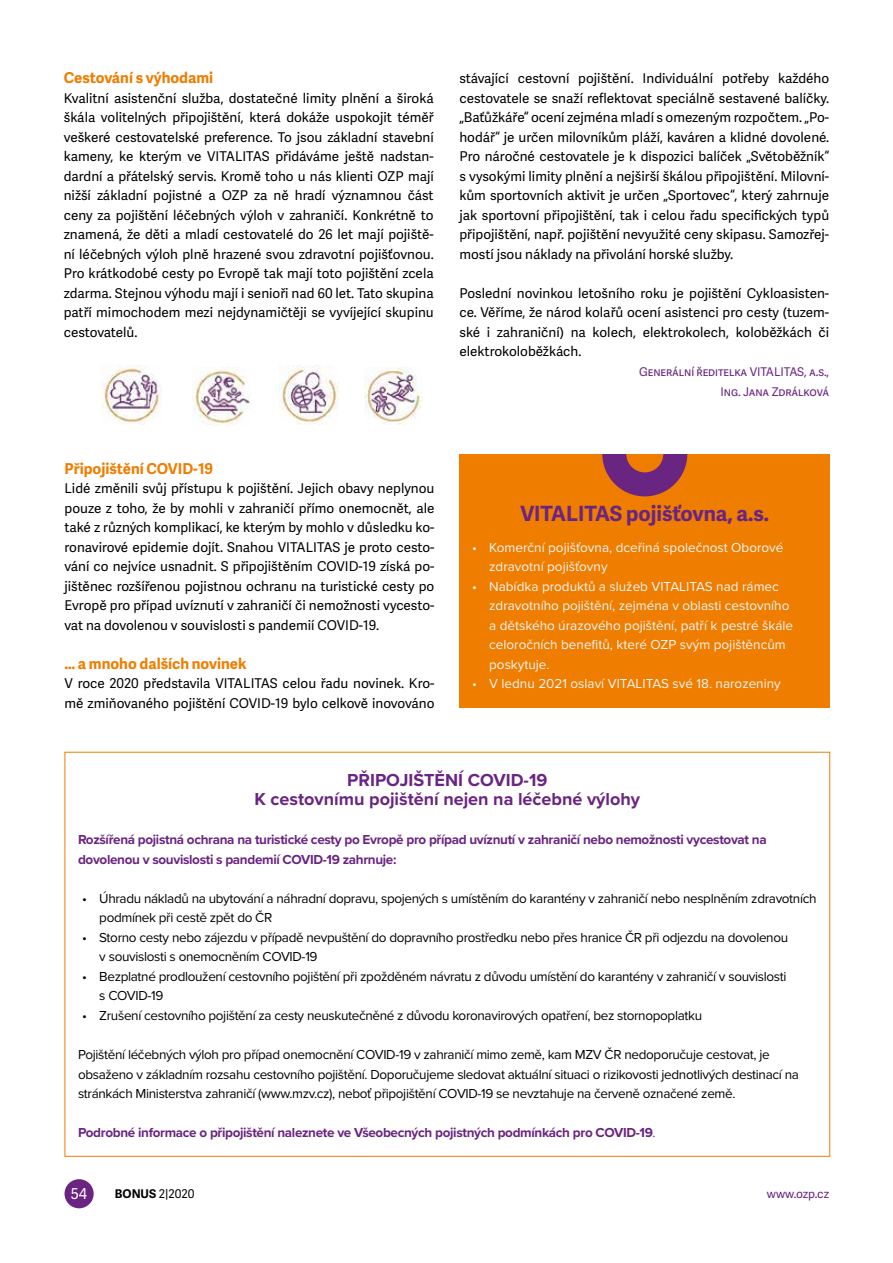
<style>
.page{position:relative;width:893px;height:1263px;background:#fff}
.page>*{position:absolute;margin:0;border:0;box-sizing:border-box;transform-origin:0 0}
.t1{font:700 21px "Adelle Sans";color:#6a2481}
.t2{font:700 18px/19.5px "Proxima Nova";color:#6a2481;text-align:center}
.t3{font:700 15px "Adelle Sans";color:#ef7d00}
.t4{font:15px "Adelle Sans";color:#fff}
.t5{font:13.5px/19.5px "Adelle Sans";color:#000;text-align:justify}
.t6{font:13.5px/19.5px "Proxima Nova";letter-spacing:-.025em;color:#000}
.t7{font:13.5px/19.5px "Proxima Nova";color:#f6f6f6}
.t8{font:700 13.5px/19.5px "Proxima Nova";letter-spacing:-.025em;color:#6a2481}
.t9{font:12px/19.5px "Adelle Sans";letter-spacing:-.01em;color:#6a2481;text-align:right}
.t10{font:12px "Adelle Sans";color:#000}
.s1{font-weight:400}
.s2{font-weight:700}
</style>
<div class="page">
<div style="left:65px;top:1179px;width:29px;height:29px;background:#6a2481;border-radius:50%"></div>
<div style="left:459px;top:454px;width:371px;height:254px;background:#ef7d00"></div>
<svg style="left:602px;top:454px;width:85px;height:42px"></svg>
<img style="left:102px;top:365px;width:59px;height:60px">
<img style="left:193px;top:367px;width:57px;height:59px">
<img style="left:364px;top:367px;width:58px;height:58px">
<img style="left:279px;top:365px;width:60px;height:60px">
<p class="t3" style="left:64px;top:67px;width:151px">Cestování s výhodami</p>
<p class="t5" style="left:64px;top:88px;width:371px">Kvalitní asistenční služba, dostatečné limity plnění a široká škála volitelných připojištění, která dokáže uspokojit téměř veškeré cestovatelské preference. To jsou základní stavební kameny, ke kterým ve VITALITAS přidáváme ještě nadstan&shy;dardní a přátelský servis. Kromě toho u nás klienti OZP mají nižší základní pojistné a OZP za ně hradí významnou část ceny za pojištění léčebných výloh v zahraničí. Konkrétně to znamená, že děti a mladí cestovatelé do 26 let mají pojiště&shy;ní léčebných výloh plně hrazené svou zdravotní pojišťovnou.<br>Pro krátkodobé cesty po Evropě tak mají toto pojištění zcela zdarma. Stejnou výhodu mají i senioři nad 60 let. Tato skupina patří mimochodem mezi nejdynamičtěji se vyvíjející skupinu cestovatelů.</p>
<p class="t5" style="left:459px;top:68px;width:371px">stávající cestovní pojištění. Individuální potřeby každého cestovatele se snaží reflektovat speciálně sestavené balíčky. „Baťůžkáře“ ocení zejména mladí s omezeným rozpočtem. „Po&shy;hodář“ je určen milovníkům pláží, kaváren a klidné dovolené.<br>Pro náročné cestovatele je k dispozici balíček „Světoběžník“ s vysokými limity plnění a nejširší škálou připojištění. Milovní&shy;kům sportovních aktivit je určen „Sportovec“, který zahrnuje jak sportovní připojištění, tak i celou řadu specifických typů připojištění, např. pojištění nevyužité ceny skipasu. Samozřej&shy;mostí jsou náklady na přivolání horské služby.</p>
<p class="t5" style="left:459px;top:283px;width:371px">Poslední novinkou letošního roku je pojištění Cykloasisten&shy;ce. Věříme, že národ kolařů ocení asistenci pro cesty (tuzem&shy;ské i zahraniční) na kolech, elektrokolech, koloběžkách či elektrokoloběžkách.</p>
<p class="t9" style="left:639px;top:362px;width:191px">Generální ředitelka VITALITAS, a.s.,<br>Ing. Jana Zdrálková</p>
<p class="t3" style="left:65px;top:457px;width:150px">Připojištění COVID-19</p>
<p class="t5" style="left:65px;top:478px;width:371px">Lidé změnili svůj přístupu k pojištění. Jejich obavy neplynou pouze z toho, že by mohli v zahraničí přímo onemocnět, ale také z různých komplikací, ke kterým by mohlo v důsledku ko&shy;ronavirové epidemie dojít. Snahou VITALITAS je proto cesto&shy;vání co nejvíce usnadnit. S připojištěním COVID-19 získá po&shy;jištěnec rozšířenou pojistnou ochranu na turistické cesty po Evropě pro případ uvíznutí v zahraničí či nemožnosti vycesto&shy;vat na dovolenou v souvislosti s pandemií COVID-19.</p>
<p class="t3" style="left:65px;top:652px;width:184px">… a mnoho dalších novinek</p>
<p class="t5" style="left:65px;top:673px;width:371px">V roce 2020 představila VITALITAS celou řadu novinek. Kro&shy;mě zmiňovaného pojištění COVID-19 bylo celkově inovováno</p>
<h1 class="t1" style="left:520px;top:498px;width:250px">VITALITAS pojišťovna, a.s.</h1>
<p class="t7" style="left:489px;top:537px;width:296px;text-indent:-17px">• Komerční pojišťovna, dceřiná společnost Oborové zdravotní pojišťovny</p>
<p class="t7" style="left:489px;top:576px;width:305px;text-indent:-17px">• Nabídka produktů a služeb VITALITAS nad rámec zdravotního pojištění, zejména v oblasti cestovního a dětského úrazového pojištění, patří k pestré škále celoročních benefitů, které OZP svým pojištěncům poskytuje.</p>
<p class="t7" style="left:472px;top:673px;width:310px">• V lednu 2021 oslaví VITALITAS své 18. narozeniny</p>
<h2 class="t2" style="left:255px;top:770px;width:387px">PŘIPOJIŠTĚNÍ COVID-19<br>K cestovnímu pojištění nejen na léčebné výlohy</h2>
<p class="t8" style="left:78px;top:830px;width:690px">Rozšířená pojistná ochrana na turistické cesty po Evropě pro případ uvíznutí v zahraničí nebo nemožnosti vycestovat na dovolenou v souvislosti s pandemií COVID-19 zahrnuje:</p>
<p class="t6" style="left:99px;top:888px;width:719px;text-indent:-17px">• Úhradu nákladů na ubytování a náhradní dopravu, spojených s umístěním do karantény v zahraničí nebo nesplněním zdravotních podmínek při cestě zpět do ČR</p>
<p class="t6" style="left:99px;top:927px;width:690px;text-indent:-17px">• Storno cesty nebo zájezdu v případě nevpuštění do dopravního prostředku nebo přes hranice ČR při odjezdu na dovolenou v souvislosti s onemocněním COVID-19</p>
<p class="t6" style="left:99px;top:966px;width:689px;text-indent:-17px">• Bezplatné prodloužení cestovního pojištění při zpožděném návratu z důvodu umístění do karantény v zahraničí v souvislosti s COVID-19</p>
<p class="t6" style="left:82px;top:1005px;width:621px">• Zrušení cestovního pojištění za cesty neuskutečněné z důvodu koronavirových opatření, bez stornopoplatku</p>
<p class="t6" style="left:78px;top:1044px;width:722px">Pojištění léčebných výloh pro případ onemocnění COVID-19 v zahraničí mimo země, kam MZV ČR nedoporučuje cestovat, je obsaženo v základním rozsahu cestovního pojištění. Doporučujeme sledovat aktuální situaci o rizikovosti jednotlivých destinací na stránkách Ministerstva zahraničí (www.mzv.cz), neboť připojištění COVID-19 se nevztahuje na červeně označené země.</p>
<p class="t8" style="left:78px;top:1122px;width:579px">Podrobné informace o připojištění naleznete ve Všeobecných pojistných podmínkách pro COVID-19<span class="s1">.</span></p>
<p class="t4" style="left:71px;top:1183px;width:18px">54</p>
<p class="t10" style="left:115px;top:1185px;width:81px"><span class="s2">BONUS</span> 2|2020</p>
<p class="t9" style="left:767px;top:1184px;width:64px">www.ozp.cz</p>
</div>
